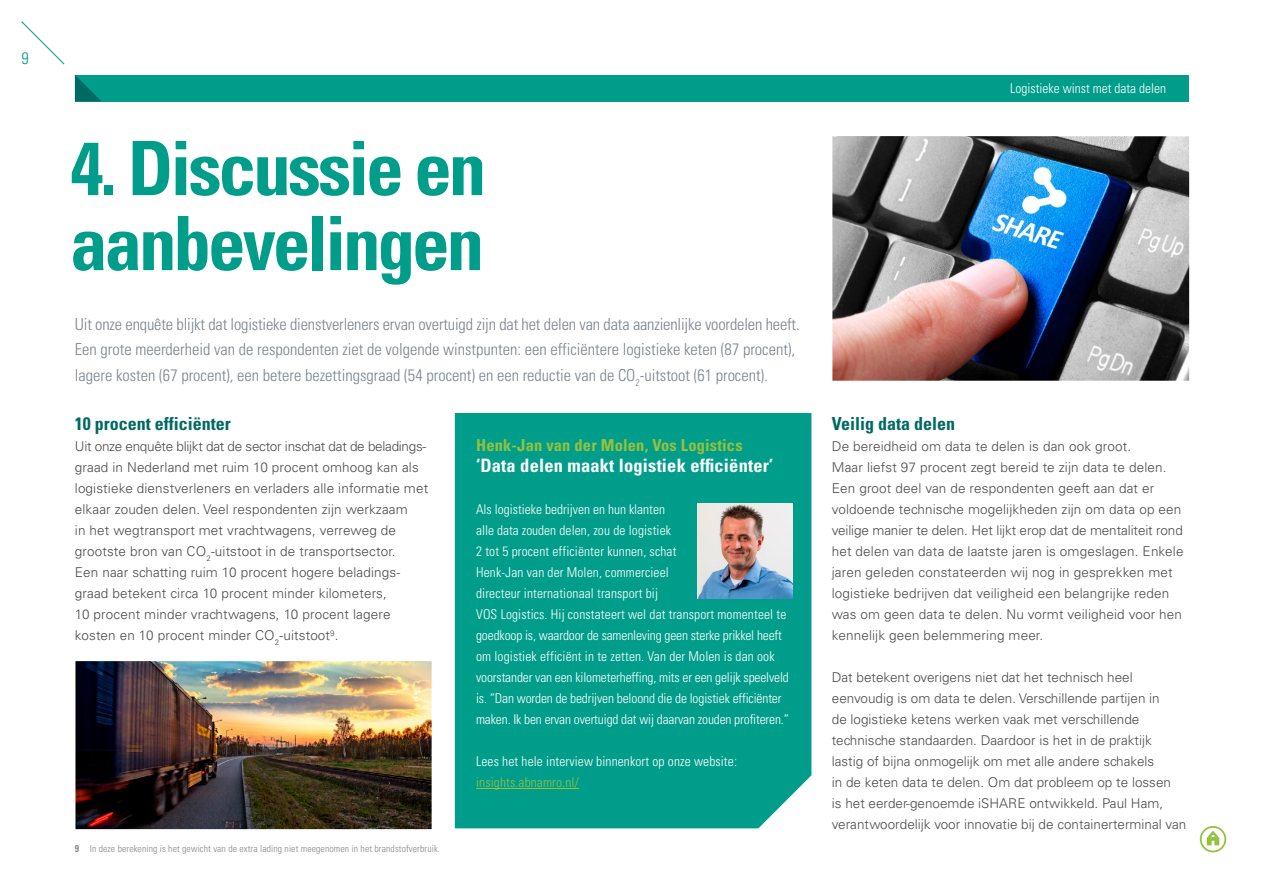
<style>
.page{position:relative;width:1263px;height:893px;background:#fff}
.page>*{position:absolute;margin:0;border:0;box-sizing:border-box;transform-origin:0 0}
.t1{font:700 condensed 75px/75px "Univers LT Std";letter-spacing:-.04em;color:#009d8b}
.t2{font:700 condensed 18.45px "Univers LT Std";letter-spacing:.01em;color:#fff}
.t3{font:700 condensed 18px "Univers LT Std";color:#006963}
.t4{font:300 condensed 16.5px/25.5px "Univers LT Std";color:#7a838c}
.t5{font:700 condensed 16.5px "Univers LT Std";letter-spacing:.01em;color:#94c23d}
.t6{font:300 condensed 16.5px "Univers LT Std";color:#009d8b}
.t7{font:300 13.5px/21px "Univers LT Std";letter-spacing:.01em;color:#4a4a49}
.t8{font:300 condensed 13.5px/21px "Univers LT Std";color:#fff}
.t9{font:300 condensed 13.5px "Univers LT Std";letter-spacing:.01em;color:#94c23d}
.t10{font:300 condensed 9.75px "Univers LT Std";letter-spacing:.01em;color:#878787}
.s1{font-weight:700}
</style>
<div class="page">
<div style="left:75px;top:75px;width:1113px;height:26px;background:#009d8b"></div>
<svg style="left:75px;top:75px;width:26px;height:26px"></svg>
<svg style="left:21px;top:21px;width:44px;height:44px"></svg>
<div style="left:455px;top:413px;width:356px;height:415px;background:#009d8b"></div>
<hr style="left:476px;top:788px;width:103px;height:1px;background:#94c23d">
<img style="left:75px;top:661px;width:357px;height:168px">
<img style="left:832px;top:136px;width:357px;height:245px">
<img style="left:697px;top:503px;width:95px;height:95px">
<svg style="left:1207px;top:831px;width:12px;height:14px"></svg>
<div style="left:1200px;top:826px;width:26px;height:26px;border:2px solid #94c23d;border-radius:50%"></div>
<p class="t6" style="left:22px;top:48px;width:9px">9</p>
<h1 class="t1" style="left:70px;top:131px;width:418px">4. Discussie en aanbevelingen</h1>
<p class="t4" style="left:75px;top:311px;width:726px">Uit onze enquête blijkt dat logistieke dienstverleners ervan overtuigd zijn dat het delen van data aanzienlijke voordelen heeft.<br>Een grote meerderheid van de respondenten ziet de volgende winstpunten: een efficiëntere logistieke keten (87 procent), lagere kosten (67 procent), een betere bezettingsgraad (54 procent) en een reductie van de CO<sub>2</sub>-uitstoot (61 procent).</p>
<h3 class="t3" style="left:75px;top:413px;width:157px">10 procent efficiënter</h3>
<p class="t7" style="left:75px;top:436px;width:355px">Uit onze enquête blijkt dat de sector inschat dat de beladings&shy;graad in Nederland met ruim 10 procent omhoog kan als logistieke dienstverleners en verladers alle informatie met elkaar zouden delen. Veel respondenten zijn werkzaam<br>in het wegtransport met vrachtwagens, verreweg de grootste bron van CO<sub>2</sub>-uitstoot in de transportsector.<br>Een naar schatting ruim 10 procent hogere beladings&shy;graad betekent circa 10 procent minder kilometers,<br>10 procent minder vrachtwagens, 10 procent lagere kosten en 10 procent minder CO<sub>2</sub>-uitstoot<sup>9</sup>.</p>
<p class="t5" style="left:476px;top:435px;width:268px">Henk-Jan van der Molen, Vos Logistics</p>
<h2 class="t2" style="left:476px;top:454px;width:299px">‘Data delen maakt logistiek efficiënter’</h2>
<p class="t8" style="left:476px;top:499px;width:314px">Als logistieke bedrijven en hun klanten<br>alle data zouden delen, zou de logistiek<br>2 tot 5 procent efficiënter kunnen, schat<br>Henk-Jan van der Molen, commercieel<br>directeur internationaal transport bij<br>VOS Logistics. Hij constateert wel dat transport momenteel te goedkoop is, waardoor de samenleving geen sterke prikkel heeft om logistiek efficiënt in te zetten. Van der Molen is dan ook voorstander van een kilometerheffing, mits er een gelijk speelveld is. “Dan worden de bedrijven beloond die de logistiek efficiënter maken. Ik ben ervan overtuigd dat wij daarvan zouden profiteren.”</p>
<p class="t8" style="left:476px;top:751px;width:262px">Lees het hele interview binnenkort op onze website:</p>
<p class="t9" style="left:476px;top:774px;width:105px">insights.abnamro.nl/</p>
<p class="t10" style="left:75px;top:843px;width:367px"><span class="s1">9</span> In deze berekening is het gewicht van de extra lading niet meegenomen in het brandstofverbruik.</p>
<p class="t8" style="left:1010px;top:77px;width:157px">Logistieke winst met data delen</p>
<h3 class="t3" style="left:832px;top:413px;width:125px">Veilig data delen</h3>
<p class="t7" style="left:832px;top:436px;width:353px">De bereidheid om data te delen is dan ook groot.<br>Maar liefst 97 procent zegt bereid te zijn data te delen.<br>Een groot deel van de respondenten geeft aan dat er voldoende technische mogelijkheden zijn om data op een veilige manier te delen. Het lijkt erop dat de mentaliteit rond het delen van data de laatste jaren is omgeslagen. Enkele jaren geleden constateerden wij nog in gesprekken met logistieke bedrijven dat veiligheid een belangrijke reden was om geen data te delen. Nu vormt veiligheid voor hen kennelijk geen belemmering meer.</p>
<p class="t7" style="left:832px;top:667px;width:356px">Dat betekent overigens niet dat het technisch heel eenvoudig is om data te delen. Verschillende partijen in<br>de logistieke ketens werken vaak met verschillende technische standaarden. Daardoor is het in de praktijk lastig of bijna onmogelijk om met alle andere schakels<br>in de keten data te delen. Om dat probleem op te lossen<br>is het eerder-genoemde iSHARE ontwikkeld. Paul Ham, verantwoordelijk voor innovatie bij de containerterminal van</p>
</div>
